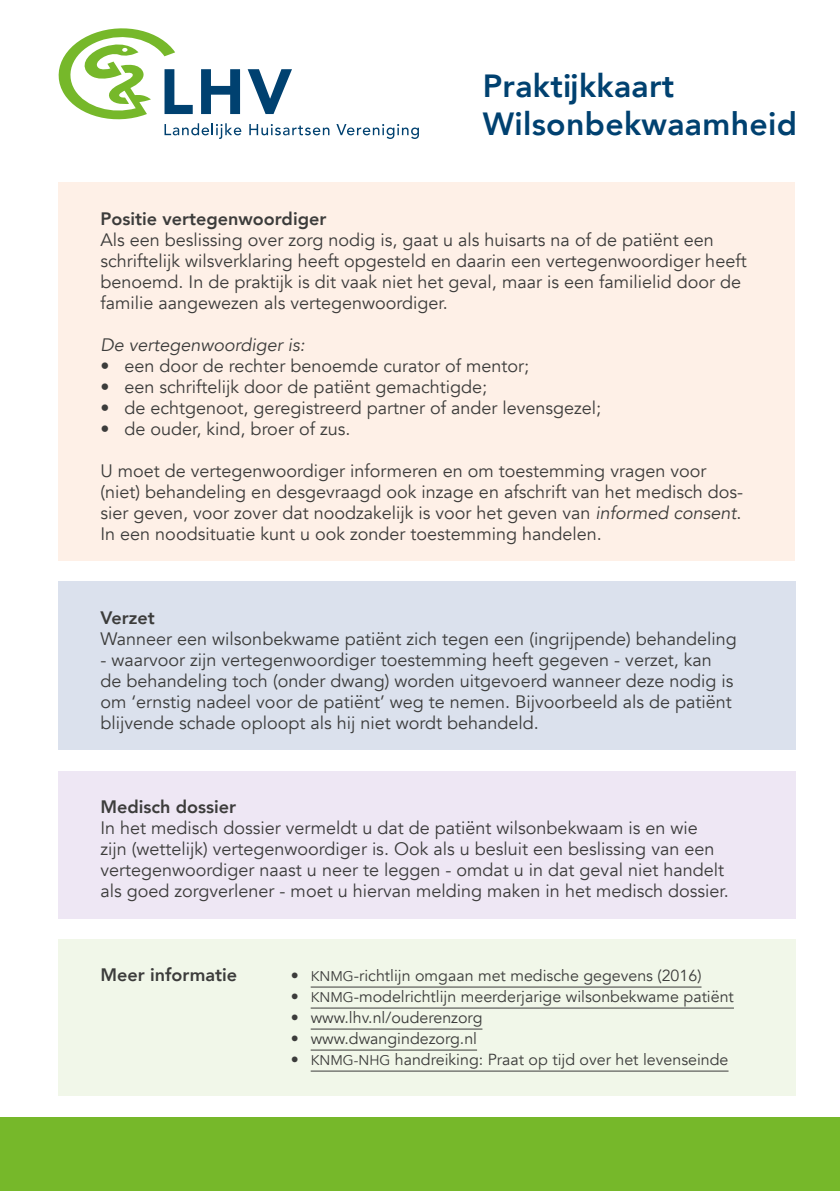
<style>
.page{position:relative;width:840px;height:1191px;background:#fff}
.page>*{position:absolute;margin:0;border:0;box-sizing:border-box;transform-origin:0 0}
.t1{font:800 32px/38px "Avenir";letter-spacing:.01em;color:#004170}
.t2{font:18px/21px "Avenir";color:#3c3c3b}
.t3{font:800 18px "Avenir";color:#3c3c3b}
.t4{font:italic 18px "Avenir";color:#3c3c3b}
.t5{font:16px "Avenir";color:#3c3c3b}
.s1{font-style:italic}
.s2{font-size:14px}
</style>
<div class="page">
<div style="left:0;top:1117px;width:839px;height:74px;background:#76b82a"></div>
<div style="left:58px;top:182px;width:736px;height:379px;background:#fef0e7"></div>
<div style="left:58px;top:582px;width:737px;height:168px;background:#dbe1ed"></div>
<div style="left:58px;top:771px;width:737px;height:147px;background:#eee7f4"></div>
<div style="left:58px;top:939px;width:737px;height:156px;background:#f1f7e9"></div>
<hr style="left:310px;top:986px;width:391px;height:1px;background:#3c3c3b">
<hr style="left:310px;top:1007px;width:423px;height:1px;background:#3c3c3b">
<hr style="left:310px;top:1028px;width:172px;height:1px;background:#3c3c3b">
<hr style="left:310px;top:1049px;width:167px;height:1px;background:#3c3c3b">
<hr style="left:310px;top:1070px;width:418px;height:1px;background:#3c3c3b">
<svg style="left:58px;top:28px;width:271px;height:111px"></svg>
<svg style="left:336px;top:124px;width:82px;height:15px"></svg>
<h1 class="t1" style="left:482px;top:67px;width:315px">Praktijkkaart<br>Wilsonbekwaamheid</h1>
<p class="t3" style="left:100px;top:204px;width:227px">Positie vertegenwoordiger</p>
<p class="t2" style="left:100px;top:229px;width:647px">Als een beslissing over zorg nodig is, gaat u als huisarts na of de patiënt een schriftelijk wilsverklaring heeft opgesteld en daarin een vertegenwoordiger heeft benoemd. In de praktijk is dit vaak niet het geval, maar is een familielid door de familie aangewezen als vertegenwoordiger.</p>
<p class="t4" style="left:100px;top:334px;width:206px">De vertegenwoordiger is:</p>
<p class="t2" style="left:100px;top:355px;width:430px">• een door de rechter benoemde curator of mentor;</p>
<p class="t2" style="left:100px;top:376px;width:388px">• een schriftelijk door de patiënt gemachtigde;</p>
<p class="t2" style="left:100px;top:397px;width:502px">• de echtgenoot, geregistreerd partner of ander levensgezel;</p>
<p class="t2" style="left:100px;top:418px;width:251px">• de ouder, kind, broer of zus.</p>
<p class="t2" style="left:100px;top:460px;width:644px">U moet de vertegenwoordiger informeren en om toestemming vragen voor (niet) behandeling en desgevraagd ook inzage en afschrift van het medisch dos&shy;sier geven, voor zover dat noodzakelijk is voor het geven van <span class="s1">informed consent</span>.<br>In een noodsituatie kunt u ook zonder toestemming handelen.</p>
<p class="t3" style="left:100px;top:603px;width:56px">Verzet</p>
<p class="t2" style="left:100px;top:628px;width:637px">Wanneer een wilsonbekwame patiënt zich tegen een (ingrijpende) behandeling</p>
<p class="t2" style="left:100px;top:649px;width:634px">- waarvoor zijn vertegenwoordiger toestemming heeft gegeven - verzet, kan de behandeling toch (onder dwang) worden uitgevoerd wanneer deze nodig is om ‘ernstig nadeel voor de patiënt’ weg te nemen. Bijvoorbeeld als de patiënt blijvende schade oploopt als hij niet wordt behandeld.</p>
<p class="t3" style="left:100px;top:793px;width:137px">Medisch dossier</p>
<p class="t2" style="left:100px;top:817px;width:629px">In het medisch dossier vermeldt u dat de patiënt wilsonbekwaam is en wie<br>zijn (wettelijk) vertegenwoordiger is. Ook als u besluit een beslissing van een vertegenwoordiger naast u neer te leggen - omdat u in dat geval niet handelt als goed zorgverlener - moet u hiervan melding maken in het medisch dossier.</p>
<p class="t3" style="left:100px;top:961px;width:138px">Meer informatie</p>
<p class="t5" style="left:290px;top:966px;width:412px">• <span class="s2">KNMG</span>-richtlijn omgaan met medische gegevens (2016)</p>
<p class="t5" style="left:290px;top:987px;width:444px">• <span class="s2">KNMG</span>-modelrichtlijn meerderjarige wilsonbekwame patiënt</p>
<p class="t5" style="left:290px;top:1008px;width:193px">• www.lhv.nl/ouderenzorg</p>
<p class="t5" style="left:290px;top:1029px;width:188px">• www.dwangindezorg.nl</p>
<p class="t5" style="left:290px;top:1050px;width:439px">• <span class="s2">KNMG-NHG</span> handreiking: Praat op tijd over het levenseinde</p>
</div>
